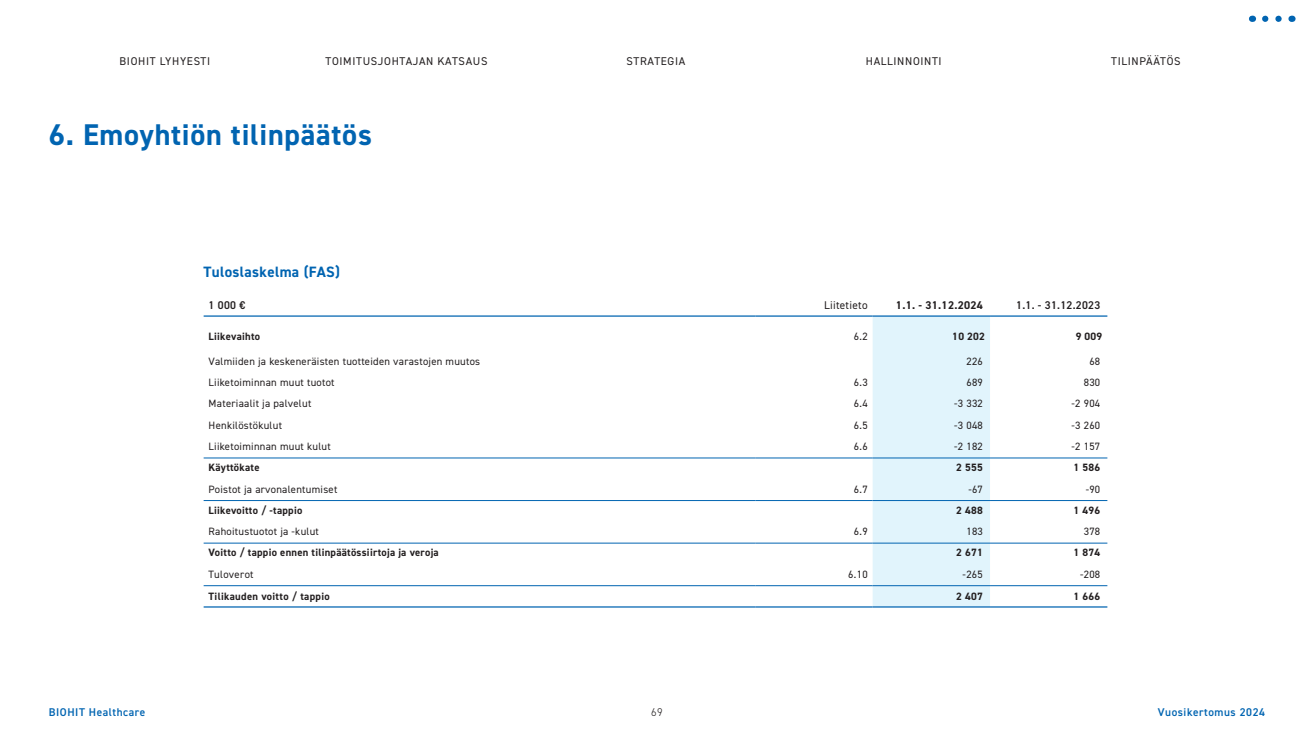
<style>
.page{position:relative;width:1312px;height:745px;background:#fff}
.page>*{position:absolute;margin:0;border:0;box-sizing:border-box;transform-origin:0 0}
.HEADTITLE_blue_bold_24pt{font:700 30px "DIN2014";letter-spacing:.025em;color:#0164b1}
.SUB_HEAD_demi_blue_12_pt{font:700 15px "DIN2014";letter-spacing:.025em;color:#0164b1}
.t1{font:11.25px "DIN2014";letter-spacing:.06em;color:#231f20}
.t2{font:600 11.25px "DIN2014";letter-spacing:.05em;color:#0164b1}
.t3{font:600 11.25px "DIN2014";letter-spacing:.025em;color:#231f20}
.t4{font:700 11.25px "DIN2014";letter-spacing:.025em;color:#231f20}
.t5{font:11.25px "DIN2014";letter-spacing:.025em;color:#231f20}
.t6{font:300 11.25px "DIN2014";color:#231f20}
.t7{font:10.62px "DIN2014";letter-spacing:.025em;color:#231f20}
.t8{font:700 10.62px "DIN2014";letter-spacing:.025em;color:#231f20}
</style>
<div class="page">
<svg style="left:1264px;top:16px;width:18px;height:6px"></svg>
<svg style="left:989px;top:316px;width:118px;height:290px"></svg>
<div style="left:872px;top:316px;width:117px;height:290px;background:#e1f4fc"></div>
<hr style="left:203px;top:315px;width:552px;height:1px;background:#0164b1">
<hr style="left:755px;top:315px;width:117px;height:1px;background:#0164b1">
<hr style="left:872px;top:315px;width:117px;height:1px;background:#0164b1">
<hr style="left:989px;top:315px;width:118px;height:1px;background:#0164b1">
<hr style="left:203px;top:457px;width:552px;height:1px;background:#0164b1">
<hr style="left:755px;top:457px;width:117px;height:1px;background:#0164b1">
<hr style="left:872px;top:457px;width:117px;height:1px;background:#0164b1">
<hr style="left:989px;top:457px;width:118px;height:1px;background:#0164b1">
<hr style="left:203px;top:500px;width:552px;height:1px;background:#0164b1">
<hr style="left:755px;top:500px;width:117px;height:1px;background:#0164b1">
<hr style="left:872px;top:500px;width:117px;height:1px;background:#0164b1">
<hr style="left:989px;top:500px;width:118px;height:1px;background:#0164b1">
<hr style="left:203px;top:542px;width:552px;height:1px;background:#0164b1">
<hr style="left:755px;top:542px;width:117px;height:1px;background:#0164b1">
<hr style="left:872px;top:542px;width:117px;height:1px;background:#0164b1">
<hr style="left:989px;top:542px;width:118px;height:1px;background:#0164b1">
<hr style="left:203px;top:585px;width:552px;height:1px;background:#0164b1">
<hr style="left:755px;top:585px;width:117px;height:1px;background:#0164b1">
<hr style="left:872px;top:585px;width:117px;height:1px;background:#0164b1">
<hr style="left:989px;top:585px;width:118px;height:1px;background:#0164b1">
<hr style="left:203px;top:606px;width:552px;height:1px;background:#0164b1">
<hr style="left:755px;top:606px;width:117px;height:1px;background:#0164b1">
<hr style="left:872px;top:606px;width:117px;height:1px;background:#0164b1">
<hr style="left:989px;top:606px;width:118px;height:1px;background:#0164b1">
<p class="t1" style="left:119px;top:54px;width:92px">BIOHIT LYHYESTI</p>
<p class="t1" style="left:325px;top:54px;width:163px">TOIMITUSJOHTAJAN KATSAUS</p>
<p class="t1" style="left:626px;top:54px;width:60px">STRATEGIA</p>
<p class="t1" style="left:865px;top:54px;width:77px">HALLINNOINTI</p>
<p class="t1" style="left:1110px;top:54px;width:71px">TILINPÄÄTÖS</p>
<p class="HEADTITLE_blue_bold_24pt" style="left:49px;top:115px;width:324px">6. Emoyhtiön tilinpäätös</p>
<p class="SUB_HEAD_demi_blue_12_pt" style="left:203px;top:261px;width:138px">Tuloslaskelma (FAS)</p>
<p class="t3" style="left:208px;top:297px;width:38px">1 000 €</p>
<p class="t5" style="left:824px;top:298px;width:45px">Liitetieto</p>
<p class="t4" style="left:895px;top:297px;width:88px">1.1. - 31.12.2024</p>
<p class="t3" style="left:1015px;top:297px;width:86px">1.1. - 31.12.2023</p>
<p class="t8" style="left:208px;top:329px;width:53px">Liikevaihto</p>
<p class="t7" style="left:853px;top:330px;width:15px">6.2</p>
<p class="t8" style="left:952px;top:329px;width:34px">10 202</p>
<p class="t8" style="left:1075px;top:329px;width:28px">9 009</p>
<p class="t7" style="left:208px;top:354px;width:273px">Valmiiden ja keskeneräisten tuotteiden varastojen muutos</p>
<p class="t7" style="left:966px;top:354px;width:18px">226</p>
<p class="t7" style="left:1089px;top:354px;width:12px">68</p>
<p class="t7" style="left:208px;top:375px;width:127px">Liiketoiminnan muut tuotot</p>
<p class="t7" style="left:853px;top:375px;width:15px">6.3</p>
<p class="t7" style="left:966px;top:375px;width:18px">689</p>
<p class="t7" style="left:1083px;top:375px;width:18px">830</p>
<p class="t7" style="left:208px;top:397px;width:104px">Materiaalit ja palvelut</p>
<p class="t7" style="left:853px;top:397px;width:15px">6.4</p>
<p class="t7" style="left:954px;top:397px;width:30px">-3 332</p>
<p class="t7" style="left:1071px;top:397px;width:30px">-2 904</p>
<p class="t7" style="left:208px;top:418px;width:75px">Henkilöstökulut</p>
<p class="t7" style="left:853px;top:418px;width:15px">6.5</p>
<p class="t7" style="left:954px;top:418px;width:30px">-3 048</p>
<p class="t7" style="left:1071px;top:418px;width:30px">-3 260</p>
<p class="t7" style="left:208px;top:439px;width:124px">Liiketoiminnan muut kulut</p>
<p class="t7" style="left:853px;top:439px;width:15px">6.6</p>
<p class="t7" style="left:954px;top:439px;width:30px">-2 182</p>
<p class="t7" style="left:1071px;top:439px;width:30px">-2 157</p>
<p class="t8" style="left:208px;top:460px;width:52px">Käyttökate</p>
<p class="t8" style="left:956px;top:460px;width:28px">2 555</p>
<p class="t8" style="left:1073px;top:460px;width:28px">1 586</p>
<p class="t7" style="left:208px;top:482px;width:130px">Poistot ja arvonalentumiset</p>
<p class="t7" style="left:853px;top:482px;width:15px">6.7</p>
<p class="t7" style="left:968px;top:482px;width:16px">-67</p>
<p class="t7" style="left:1085px;top:482px;width:16px">-90</p>
<p class="t8" style="left:208px;top:502px;width:95px">Liikevoitto / -tappio</p>
<p class="t8" style="left:956px;top:502px;width:28px">2 488</p>
<p class="t8" style="left:1073px;top:502px;width:28px">1 496</p>
<p class="t7" style="left:208px;top:524px;width:112px">Rahoitustuotot ja -kulut</p>
<p class="t7" style="left:853px;top:524px;width:15px">6.9</p>
<p class="t7" style="left:966px;top:524px;width:18px">183</p>
<p class="t7" style="left:1083px;top:524px;width:18px">378</p>
<p class="t8" style="left:208px;top:545px;width:231px">Voitto / tappio ennen tilinpäätössiirtoja ja veroja</p>
<p class="t8" style="left:956px;top:545px;width:28px">2 671</p>
<p class="t8" style="left:1073px;top:545px;width:28px">1 874</p>
<p class="t7" style="left:208px;top:567px;width:46px">Tuloverot</p>
<p class="t7" style="left:848px;top:567px;width:21px">6.10</p>
<p class="t7" style="left:962px;top:567px;width:22px">-265</p>
<p class="t7" style="left:1079px;top:567px;width:22px">-208</p>
<p class="t8" style="left:208px;top:589px;width:123px">Tilikauden voitto / tappio</p>
<p class="t8" style="left:955px;top:589px;width:28px">2 407</p>
<p class="t8" style="left:1073px;top:589px;width:28px">1 666</p>
<p class="t2" style="left:49px;top:704px;width:98px">BIOHIT Healthcare</p>
<p class="t6" style="left:651px;top:704px;width:13px">69</p>
<p class="t2" style="left:1157px;top:704px;width:109px">Vuosikertomus 2024</p>
</div>
